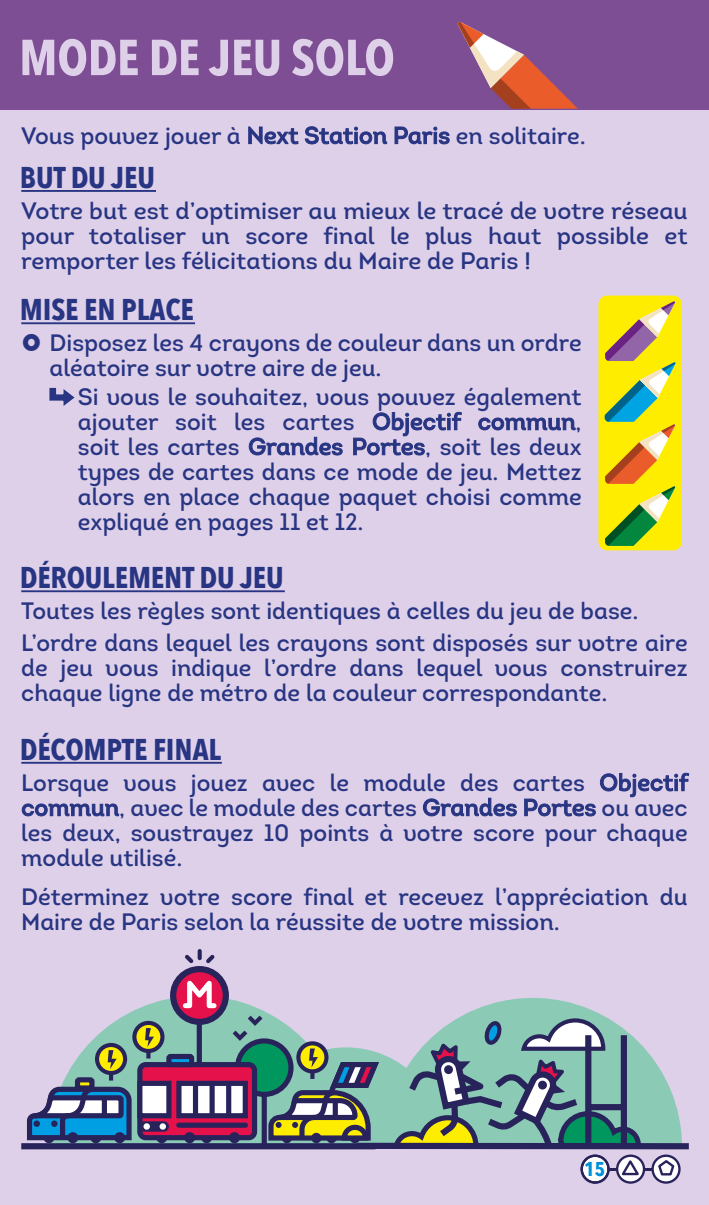
<style>
.page{position:relative;width:709px;height:1205px;background:#fff}
.page>*{position:absolute;margin:0;border:0;box-sizing:border-box;transform-origin:0 0}
.t1{font:italic 700 50px "Avenir Next Condensed";color:#ded0e8}
.t2{font:italic 700 30px "Avenir Next Condensed";color:#283583}
.t3{font:23.75px/25px "Intro Regular Alt";color:#283583}
.t4{font:italic 700 20px "Avenir Next Condensed";color:#0090d7}
</style>
<div class="page">
<div style="left:1px;top:67px;width:708px;height:1138px;background:#ded0e8"></div>
<hr style="left:21px;top:190px;width:135px;height:2px;background:#283583">
<hr style="left:21px;top:322px;width:174px;height:2px;background:#283583">
<hr style="left:21px;top:590px;width:264px;height:2px;background:#283583">
<hr style="left:21px;top:762px;width:201px;height:2px;background:#283583">
<div style="left:1px;top:0;width:708px;height:109px;background:#7e4e94"></div>
<svg style="left:457px;top:22px;width:121px;height:87px"></svg>
<div style="left:598px;top:296px;width:83px;height:254px;border:4px solid #ffed00;border-radius:6px"></div>
<svg style="left:604px;top:301px;width:72px;height:245px"></svg>
<svg style="left:472px;top:998px;width:121px;height:13px;fill:#8bcab5"></svg>
<svg style="left:116px;top:998px;width:148px;height:145px;fill:#8bcab5"></svg>
<div style="left:21px;top:1143px;width:354px;height:6px;background:#29235c"></div>
<div style="left:197px;top:1001px;width:5px;height:125px;background:#29235c"></div>
<svg style="left:173px;top:969px;width:53px;height:53px"></svg>
<div style="left:170px;top:966px;width:59px;height:59px;border:6px solid #29235c;border-radius:50%"></div>
<svg style="left:180px;top:949px;width:39px;height:61px"></svg>
<div style="left:201px;top:1132px;width:11px;height:11px;background:#29235c;border-radius:50%"></div>
<div style="left:140px;top:1064px;width:114px;height:73px;background:#e5114a;border-radius:6px"></div>
<div style="left:137px;top:1062px;width:120px;height:78px;border:5px solid #29235c;border-radius:6px"></div>
<div style="left:179px;top:1122px;width:66px;height:6px;background:#29235c"></div>
<div style="left:184px;top:1132px;width:11px;height:11px;background:#29235c;border-radius:50%"></div>
<div style="left:176px;top:1081px;width:72px;height:37px;background:#fff;border:5px solid #29235c"></div>
<div style="left:226px;top:1083px;width:5px;height:32px;background:#29235c"></div>
<div style="left:209px;top:1083px;width:6px;height:32px;background:#29235c"></div>
<div style="left:193px;top:1083px;width:5px;height:32px;background:#29235c"></div>
<div style="left:169px;top:1056px;width:23px;height:8px;background:#009fe3;border-radius:2px"></div>
<div style="left:166px;top:1054px;width:28px;height:13px;border:5px solid #29235c;border-radius:2px"></div>
<svg style="left:27px;top:1021px;width:157px;height:122px"></svg>
<div style="left:51px;top:1120px;width:7px;height:7px;background:#29235c;border-radius:50%"></div>
<div style="left:34px;top:1120px;width:6px;height:7px;background:#29235c;border-radius:50%"></div>
<hr style="left:0;top:0;width:1px;height:109px;background:#7e4e94">
<svg style="left:228px;top:1011px;width:461px;height:172px"></svg>
<h1 class="t1" style="left:21px;top:27px;width:388px">MODE DE JEU SOLO</h1>
<p class="t3" style="left:21px;top:123px;width:566px">Vous pouvez jouer à Next Station Paris en solitaire.</p>
<p class="t2" style="left:21px;top:159px;width:136px">BUT DU JEU</p>
<p class="t3" style="left:21px;top:198px;width:668px;text-align:justify">Votre but est d’optimiser au mieux le tracé de votre réseau pour totaliser un score final le plus haut possible et remporter les félicitations du Maire de Paris !</p>
<p class="t2" style="left:21px;top:291px;width:175px">MISE EN PLACE</p>
<p class="t3" style="left:50px;top:330px;width:533px">Disposez les 4 crayons de couleur dans un ordre aléatoire sur votre aire de jeu.</p>
<p class="t3" style="left:78px;top:384px;width:505px;text-align:justify">Si vous le souhaitez, vous pouvez également ajouter soit les cartes Objectif commun, soit les cartes Grandes Portes, soit les deux types de cartes dans ce mode de jeu. Mettez alors en place chaque paquet choisi comme expliqué en pages 11 et 12.</p>
<p class="t2" style="left:21px;top:559px;width:265px">DÉROULEMENT DU JEU</p>
<p class="t3" style="left:21px;top:595px;width:668px;line-height:32px">Toutes les règles sont identiques à celles du jeu de base.<br>L’ordre dans lequel les crayons sont disposés sur votre aire</p>
<p class="t3" style="left:21px;top:655px;width:668px">de jeu vous indique l’ordre dans lequel vous construirez chaque ligne de métro de la couleur correspondante.</p>
<p class="t2" style="left:21px;top:731px;width:209px">DÉCOMPTE FINA L</p>
<p class="t3" style="left:21px;top:770px;width:668px;text-align:justify">Lorsque vous jouez avec le module des cartes Objectif commun, avec le module des cartes Grandes Portes ou avec les deux, soustrayez 10 points à votre score pour chaque module utilisé.</p>
<p class="t3" style="left:21px;top:884px;width:668px">Déterminez votre score final et recevez l’appréciation du<br>Maire de Paris selon la réussite de votre mission.</p>
<p class="t4" style="left:585px;top:1157px;width:27px">15</p>
</div>
